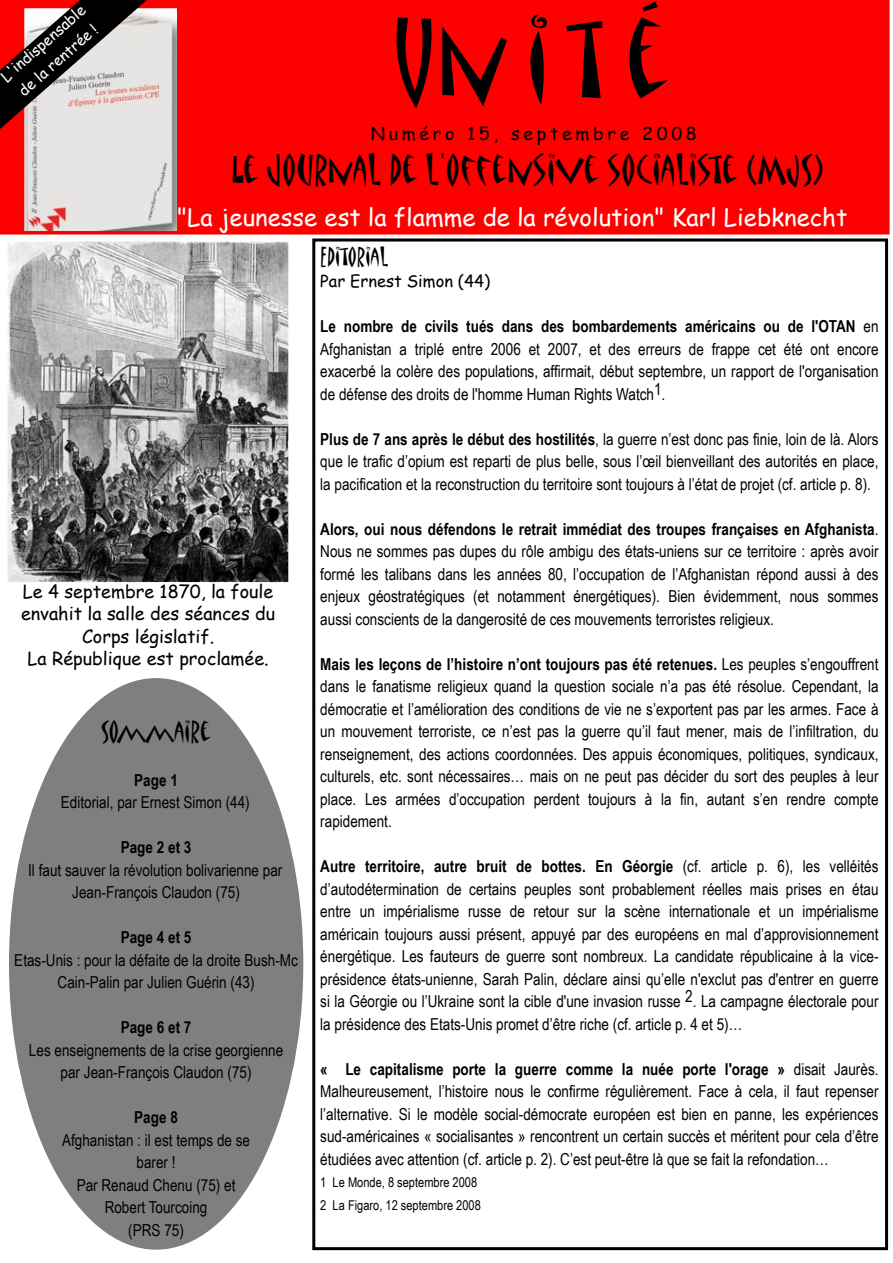
<style>
.page{position:relative;width:893px;height:1263px;background:#fff}
.page>*{position:absolute;margin:0;border:0;box-sizing:border-box;transform-origin:0 0}
.t1{font:99px "Matisse ITC";letter-spacing:.2em;color:#000}
.t2{font:36px "Matisse ITC";color:#000}
.t3{font:25.5px "Matisse ITC";color:#000}
.t4{font:24px "Comic Sans MS";color:#fff}
.t5{font:22.5px "Matisse ITC";color:#000}
.t6{font:18px/22.5px "Comic Sans MS";color:#000;text-align:center}
.t7{font:18px "Comic Sans MS";letter-spacing:.2em;color:#000}
.t8{font:16.5px/22.5px "Arial Narrow";color:#000;text-align:justify}
.t9{font:700 16.5px "Arial Narrow";color:#000}
.t10{font:16.5px "Comic Sans MS";color:#000}
.t11{font:15px/22.5px "Comic Sans MS";color:#fff}
.t12{font:13.5px/22.5px "Arial Narrow";color:#000}
.s1{font-weight:700}
</style>
<div class="page">
<div style="left:0;top:0;width:890px;height:234px;background:#f00"></div>
<div style="left:312px;top:238px;width:576px;height:1012px;border:3px solid #000"></div>
<div style="left:9px;top:678px;width:294px;height:572px;background:#7f7f7f;border-radius:50%"></div>
<img style="left:8px;top:242px;width:280px;height:340px">
<img style="left:24px;top:8px;width:153px;height:223px">
<svg style="left:0;top:0;width:169px;height:160px;background:#ae8f8e"></svg>
<h1 class="t1" style="left:392px;top:5px;width:276px">UNITÉ</h1>
<p class="t7" style="left:371px;top:123px;width:327px">Numéro 15, septembre 2008</p>
<h2 class="t2" style="left:231px;top:150px;width:594px">LE JOURNAL DE L'OFFENSIVE SOCIALISTE (MJS)</h2>
<h3 class="t4" style="left:177px;top:204px;width:672px">"La jeunesse est la flamme de la révolution" Karl Liebknecht</h3>
<h3 class="t5" style="left:320px;top:244px;width:69px">EDITORIAL</h3>
<p class="t10" style="left:320px;top:272px;width:171px">Par Ernest Simon (44)</p>
<p class="t8" style="left:320px;top:315px;width:560px"><span class="s1">Le nombre de civils tués dans des bombardements américains ou de l'OTAN</span> en Afghanistan a triplé entre 2006 et 2007, et des erreurs de frappe cet été ont encore exacerbé la colère des populations, affirmait, début septembre, un rapport de l'organisation de défense des droits de l'homme Human Rights Watch1.</p>
<p class="t8" style="left:320px;top:428px;width:560px"><span class="s1">Plus de 7 ans après le début des hostilités</span>, la guerre n’est donc pas finie, loin de là. Alors que le trafic d’opium est reparti de plus belle, sous l’œil bienveillant des autorités en place, la pacification et la reconstruction du territoire sont toujours à l’état de projet (cf. article p. 8).</p>
<p class="t8" style="left:320px;top:518px;width:560px"><span class="s1">Alors, oui nous défendons le retrait immédiat des troupes françaises en Afghanista</span>.<br>Nous ne sommes pas dupes du rôle ambigu des états-uniens sur ce territoire : après avoir formé les talibans dans les années 80, l’occupation de l’Afghanistan répond aussi à des enjeux géostratégiques (et notamment énergétiques). Bien évidemment, nous sommes aussi conscients de la dangerosité de ces mouvements terroristes religieux.</p>
<p class="t8" style="left:320px;top:653px;width:560px"><span class="s1">Mais les leçons de l’histoire n’ont toujours pas été retenues.</span> Les peuples s’engouffrent dans le fanatisme religieux quand la question sociale n’a pas été résolue. Cependant, la démocratie et l’amélioration des conditions de vie ne s’exportent pas par les armes. Face à un mouvement terroriste, ce n’est pas la guerre qu’il faut mener, mais de l’infiltration, du renseignement, des actions coordonnées. Des appuis économiques, politiques, syndicaux, culturels, etc. sont nécessaires… mais on ne peut pas décider du sort des peuples à leur place. Les armées d’occupation perdent toujours à la fin, autant s’en rendre compte rapidement.</p>
<p class="t8" style="left:320px;top:855px;width:560px"><span class="s1">Autre territoire, autre bruit de bottes. En Géorgie</span> (cf. article p. 6), les velléités d’autodétermination de certains peuples sont probablement réelles mais prises en étau entre un impérialisme russe de retour sur la scène internationale et un impérialisme américain toujours aussi présent, appuyé par des européens en mal d’approvisionnement énergétique. Les fauteurs de guerre sont nombreux. La candidate républicaine à la vice&shy;présidence états-unienne, Sarah Palin, déclare ainsi qu’elle n'exclut pas d'entrer en guerre si la Géorgie ou l’Ukraine sont la cible d'une invasion russe 2. La campagne électorale pour la présidence des Etats-Unis promet d’être riche (cf. article p. 4 et 5)…</p>
<p class="t8" style="left:320px;top:1058px;width:560px"><span class="s1">« Le capitalisme porte la guerre comme la nuée porte l'orage »</span> disait Jaurès.<br>Malheureusement, l’histoire nous le confirme régulièrement. Face à cela, il faut repenser l’alternative. Si le modèle social-démocrate européen est bien en panne, les expériences sud-américaines « socialisantes » rencontrent un certain succès et méritent pour cela d’être étudiées avec attention (cf. article p. 2). C’est peut-être là que se fait la refondation…</p>
<p class="t12" style="left:320px;top:1171px;width:162px">1 Le Monde, 8 septembre 2008<br>2 La Figaro, 12 septembre 2008</p>
<p class="t11" style="left:-4px;top:70px;width:108px;rotate:-41deg">L'indispensable de la rentrée !</p>
<p class="t6" style="left:21px;top:580px;width:256px">Le 4 septembre 1870, la foule envahit la salle des séances du<br>Corps législatif.<br>La République est proclamée.</p>
<h3 class="t3" style="left:101px;top:717px;width:111px">SOMMAIRE</h3>
<p class="t9" style="left:134px;top:770px;width:45px">Page 1</p>
<p class="t8" style="left:61px;top:791px;width:190px">Editorial, par Ernest Simon (44)</p>
<p class="t9" style="left:121px;top:838px;width:72px">Page 2 et 3</p>
<p class="t8" style="left:28px;top:859px;width:256px;text-align:center">Il faut sauver la révolution bolivarienne par<br>Jean-François Claudon (75)</p>
<p class="t9" style="left:121px;top:928px;width:72px">Page 4 et 5</p>
<p class="t8" style="left:14px;top:949px;width:285px;text-align:center">Etas-Unis : pour la défaite de la droite Bush-Mc<br>Cain-Palin par Julien Guérin (43)</p>
<p class="t9" style="left:121px;top:1018px;width:72px">Page 6 et 7</p>
<p class="t8" style="left:29px;top:1039px;width:256px;text-align:center">Les enseignements de la crise georgienne par Jean-François Claudon (75)</p>
<p class="t9" style="left:134px;top:1108px;width:45px">Page 8</p>
<p class="t8" style="left:62px;top:1129px;width:190px;text-align:center">Afghanistan : il est temps de se barer !<br>Par Renaud Chenu (75) et<br>Robert Tourcoing<br>(PRS 75)</p>
</div>
